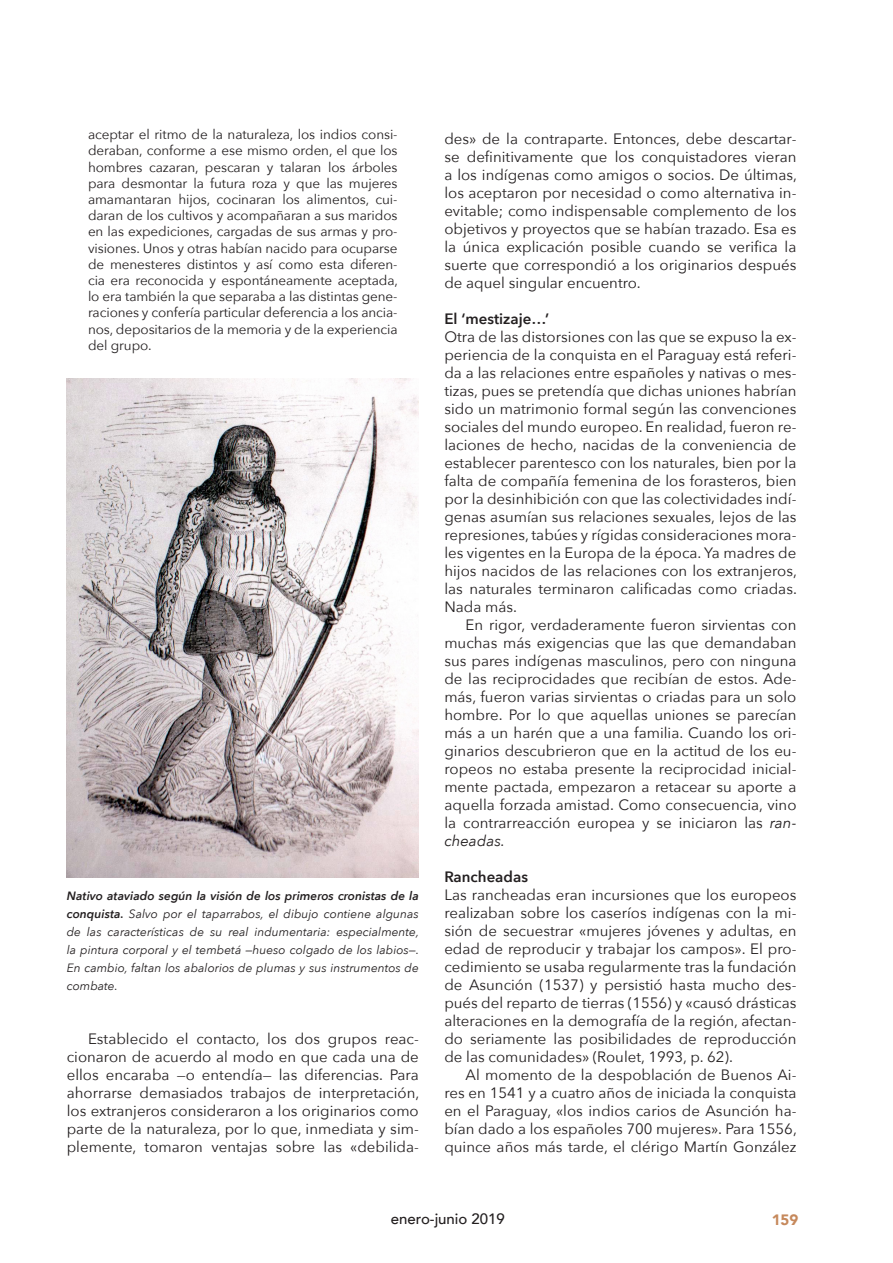
<style>
.page{position:relative;width:893px;height:1263px;background:#fff}
.page>*{position:absolute;margin:0;border:0;box-sizing:border-box;transform-origin:0 0}
.t1{font:15px/18px "Avenir Next";color:#231f20;text-align:justify}
.t2{font:600 15px "Avenir Next";color:#231f20}
.t3{font:500 15px "Avenir";color:#231f20}
.t4{font:900 15px "Avenir";color:#c6895c}
.Cita{font:13.5px/16.2px "Avenir Next";letter-spacing:-.005em;color:#231f20;text-align:justify}
.t5{font:italic 12px/18px "Avenir Next";color:#231f20;text-align:justify}
.s1{font-weight:600}
.s2{font-style:italic}
</style>
<div class="page">
<img style="left:67px;top:378px;width:352px;height:500px">
<p class="Cita" style="left:88px;top:126px;width:311px">aceptar el ritmo de la naturaleza, los indios consi&shy;deraban, conforme a ese mismo orden, el que los hombres cazaran, pescaran y talaran los árboles para desmontar la futura roza y que las mujeres amamantaran hijos, cocinaran los alimentos, cui&shy;daran de los cultivos y acompañaran a sus maridos en las expediciones, cargadas de sus armas y pro&shy;visiones. Unos y otras habían nacido para ocuparse de menesteres distintos y así como esta diferen&shy;cia era reconocida y espontáneamente aceptada, lo era también la que separaba a las distintas gene&shy;raciones y confería particular deferencia a los ancia&shy;nos, depositarios de la memoria y de la experiencia del grupo.</p>
<p class="t5" style="left:67px;top:886px;width:354px"><span class="s1">Nativo ataviado según la visión de los primeros cronistas de la conquista.</span> Salvo por el taparrabos, el dibujo contiene algunas de las características de su real indumentaria: especialmente, la pintura corporal y el tembetá —hueso colgado de los labios—.<br>En cambio, faltan los abalorios de plumas y sus instrumentos de combate.</p>
<p class="t1" style="left:67px;top:1029px;width:354px;text-indent:21px">Establecido el contacto, los dos grupos reac&shy;cionaron de acuerdo al modo en que cada una de ellos encaraba —o entendía— las diferencias. Para ahorrarse demasiados trabajos de interpretación, los extranjeros consideraron a los originarios como parte de la naturaleza, por lo que, inmediata y sim&shy;plemente, tomaron ventajas sobre las «debilida-</p>
<p class="t1" style="left:444px;top:129px;width:354px">des» de la contraparte. Entonces, debe descartar&shy;se definitivamente que los conquistadores vieran a los indígenas como amigos o socios. De últimas, los aceptaron por necesidad o como alternativa in&shy;evitable; como indispensable complemento de los objetivos y proyectos que se habían trazado. Esa es la única explicación posible cuando se verifica la suerte que correspondió a los originarios después de aquel singular encuentro.</p>
<p class="t2" style="left:444px;top:306px;width:106px">El ‘mestizaje…’</p>
<p class="t1" style="left:444px;top:327px;width:354px">Otra de las distorsiones con las que se expuso la ex&shy;periencia de la conquista en el Paraguay está referi&shy;da a las relaciones entre españoles y nativas o mes&shy;tizas, pues se pretendía que dichas uniones habrían sido un matrimonio formal según las convenciones sociales del mundo europeo. En realidad, fueron re&shy;laciones de hecho, nacidas de la conveniencia de establecer parentesco con los naturales, bien por la falta de compañía femenina de los forasteros, bien por la desinhibición con que las colectividades indí&shy;genas asumían sus relaciones sexuales, lejos de las represiones, tabúes y rígidas consideraciones mora&shy;les vigentes en la Europa de la época. Ya madres de hijos nacidos de las relaciones con los extranjeros, las naturales terminaron calificadas como criadas.<br>Nada más.</p>
<p class="t1" style="left:444px;top:615px;width:354px;text-indent:21px">En rigor, verdaderamente fueron sirvientas con muchas más exigencias que las que demandaban sus pares indígenas masculinos, pero con ninguna de las reciprocidades que recibían de estos. Ade&shy;más, fueron varias sirvientas o criadas para un solo hombre. Por lo que aquellas uniones se parecían más a un harén que a una familia. Cuando los ori&shy;ginarios descubrieron que en la actitud de los eu&shy;ropeos no estaba presente la reciprocidad inicial&shy;mente pactada, empezaron a retacear su aporte a aquella forzada amistad. Como consecuencia, vino la contrarreacción europea y se iniciaron las <span class="s2">ran&shy;cheadas.</span></p>
<p class="t2" style="left:444px;top:864px;width:85px">Rancheadas</p>
<p class="t1" style="left:444px;top:885px;width:354px">Las rancheadas eran incursiones que los europeos realizaban sobre los caseríos indígenas con la mi&shy;sión de secuestrar «mujeres jóvenes y adultas, en edad de reproducir y trabajar los campos». El pro&shy;cedimiento se usaba regularmente tras la fundación de Asunción (1537) y persistió hasta mucho des&shy;pués del reparto de tierras (1556) y «causó drásticas alteraciones en la demografía de la región, afectan&shy;do seriamente las posibilidades de reproducción de las comunidades» (Roulet, 1993, p. 62).</p>
<p class="t1" style="left:444px;top:1065px;width:354px;text-indent:21px">Al momento de la despoblación de Buenos Ai&shy;res en 1541 y a cuatro años de iniciada la conquista en el Paraguay, «los indios carios de Asunción ha&shy;bían dado a los españoles 700 mujeres». Para 1556, quince años más tarde, el clérigo Martín González</p>
<p class="t3" style="left:391px;top:1206px;width:116px">enero-junio 2019</p>
<p class="t4" style="left:772px;top:1206px;width:28px">159</p>
</div>
